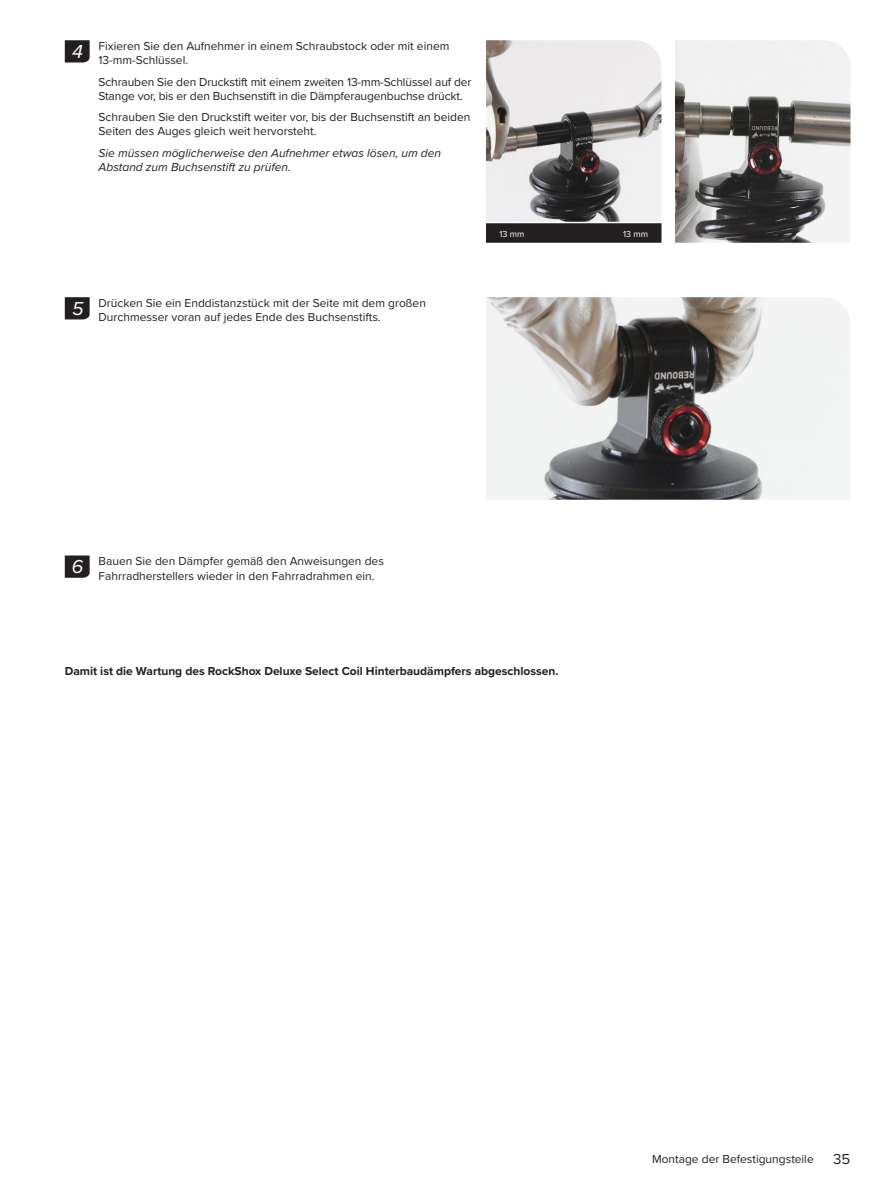
<style>
.page{position:relative;width:891px;height:1188px;background:#fff}
.page>*{position:absolute;margin:0;border:0;box-sizing:border-box;transform-origin:0 0}
.t1{font:italic 19.5px "Proxima Nova";color:#fff}
.t2{font:15px "Proxima Nova";color:#231f20}
.Normal_Text_-_Right_Indent_3_5{font:12px/14.4px "Proxima Nova";color:#231f20}
.Normal_Text_-_Right_Indent_3_5-2{font:italic 12px/14.4px "Proxima Nova";color:#231f20}
.Normal_Text_-_Full_Width{font:700 12px "Proxima Nova";color:#231f20}
.Picture_Caption_left{font:9px "Proxima Nova";color:#fff}
.Picture_Caption_right{font:9px "Proxima Nova";color:#fff}
</style>
<div class="page">
<svg style="left:65px;top:40px;width:25px;height:23px"></svg>
<svg style="left:486px;top:223px;width:176px;height:20px;background:#282526"></svg>
<img style="left:486px;top:40px;width:176px;height:182px">
<img style="left:675px;top:40px;width:175px;height:203px">
<svg style="left:65px;top:297px;width:25px;height:22px"></svg>
<img style="left:486px;top:297px;width:364px;height:203px">
<svg style="left:65px;top:556px;width:25px;height:22px"></svg>
<p class="t1" style="left:72px;top:37px;width:12px">4</p>
<p class="Normal_Text_-_Right_Indent_3_5" style="left:99px;top:38px;width:352px">Fixieren Sie den Aufnehmer in einem Schraubstock oder mit einem<br>13-mm-Schlüssel.</p>
<p class="Normal_Text_-_Right_Indent_3_5" style="left:99px;top:74px;width:374px">Schrauben Sie den Druckstift mit einem zweiten 13-mm-Schlüssel auf der<br>Stange vor, bis er den Buchsenstift in die Dämpferaugenbuchse drückt.</p>
<p class="Normal_Text_-_Right_Indent_3_5" style="left:99px;top:109px;width:373px">Schrauben Sie den Druckstift weiter vor, bis der Buchsenstift an beiden<br>Seiten des Auges gleich weit hervorsteht.</p>
<p class="Normal_Text_-_Right_Indent_3_5-2" style="left:99px;top:145px;width:344px">Sie müssen möglicherweise den Aufnehmer etwas lösen, um den<br>Abstand zum Buchsenstift zu prüfen.</p>
<p class="t1" style="left:72px;top:294px;width:13px">5</p>
<p class="Normal_Text_-_Right_Indent_3_5" style="left:99px;top:295px;width:329px">Drücken Sie ein Enddistanzstück mit der Seite mit dem großen<br>Durchmesser voran auf jedes Ende des Buchsenstifts.</p>
<p class="Picture_Caption_left" style="left:500px;top:227px;width:26px">13 mm</p>
<p class="Picture_Caption_right" style="left:623px;top:227px;width:26px">13 mm</p>
<p class="t1" style="left:72px;top:552px;width:13px">6</p>
<p class="Normal_Text_-_Right_Indent_3_5" style="left:99px;top:554px;width:287px">Bauen Sie den Dämpfer gemäß den Anweisungen des<br>Fahrradherstellers wieder in den Fahrradrahmen ein.</p>
<p class="Normal_Text_-_Full_Width" style="left:65px;top:662px;width:495px">Damit ist die Wartung des RockShox Deluxe Select Coil Hinterbaudämpfers abgeschlossen.</p>
<p class="Normal_Text_-_Right_Indent_3_5" style="left:652px;top:1151px;width:163px">Montage der Befestigungsteile</p>
<p class="t2" style="left:833px;top:1148px;width:19px">35</p>
</div>
